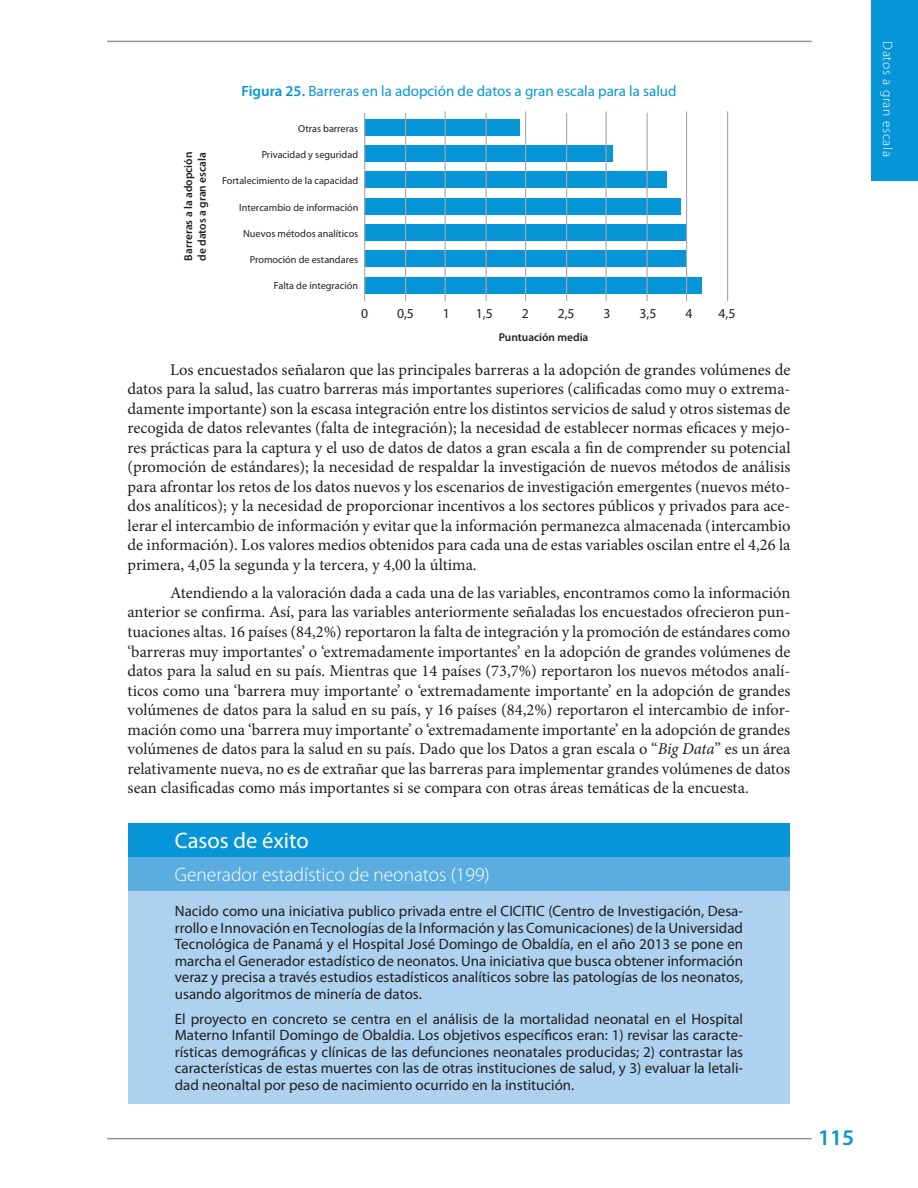
<style>
.page{position:relative;width:918px;height:1188px;background:#fff}
.page>*{position:absolute;margin:0;border:0;box-sizing:border-box;transform-origin:0 0}
.t1{font:22.5px "Myriad Pro";color:#fff}
.t2{font:600 22.5px "Myriad Pro";color:#0696d7}
.t3{font:300 19.5px "Myriad Pro";color:#fff}
.t4{font:16.5px/19.5px "Minion Pro";color:#231f20;text-align:justify}
.t5{font:15px/16.5px "Myriad Pro";color:#231f20;text-align:justify}
.t6{font:15px "Myriad Pro";color:#0696d7}
.t7{font:13.65px "Myriad Pro";color:#231f20}
.t8{font:300 13.5px "Myriad Pro";letter-spacing:.05em;color:#fff}
.t9{font:600 11.4px/13.6px "Myriad Pro";color:#231f20}
.t10{font:10.2px "Myriad Pro";color:#231f20}
.s1{font-weight:600}
.s2{font-style:italic}
</style>
<div class="page">
<hr style="left:107px;top:1138px;width:705px;height:1px;background:#939598">
<hr style="left:107px;top:41px;width:705px;height:1px;background:#939598">
<div style="left:364px;top:277px;width:338px;height:16px;background:#0696d7"></div>
<div style="left:364px;top:251px;width:323px;height:16px;background:#0696d7"></div>
<div style="left:364px;top:225px;width:322px;height:16px;background:#0696d7"></div>
<div style="left:364px;top:198px;width:316px;height:16px;background:#0696d7"></div>
<div style="left:364px;top:172px;width:303px;height:16px;background:#0696d7"></div>
<div style="left:364px;top:146px;width:249px;height:16px;background:#0696d7"></div>
<hr style="left:727px;top:111px;width:1px;height:190px;background:#a8a9ad">
<div style="left:364px;top:119px;width:156px;height:16px;background:#0696d7"></div>
<hr style="left:445px;top:111px;width:1px;height:190px;background:#a8a9ad">
<hr style="left:525px;top:111px;width:1px;height:190px;background:#a8a9ad">
<hr style="left:606px;top:111px;width:1px;height:190px;background:#a8a9ad">
<hr style="left:686px;top:111px;width:1px;height:190px;background:#a8a9ad">
<hr style="left:364px;top:113px;width:1px;height:189px;background:#a8a9ad">
<hr style="left:486px;top:113px;width:1px;height:188px;background:#a8a9ad">
<hr style="left:566px;top:113px;width:1px;height:188px;background:#a8a9ad">
<hr style="left:647px;top:113px;width:1px;height:188px;background:#a8a9ad">
<hr style="left:405px;top:113px;width:1px;height:188px;background:#a8a9ad">
<div style="left:128px;top:823px;width:662px;height:34px;background:#0696d7"></div>
<div style="left:128px;top:857px;width:662px;height:34px;background:#5bade0"></div>
<div style="left:128px;top:891px;width:662px;height:213px;background:#add1ee"></div>
<div style="left:871px;top:0;width:47px;height:180px;background:#0696d7"></div>
<p class="t9" style="left:181px;top:261px;width:110px;rotate:-90deg">Barreras a la adopción de datos a gran escala</p>
<p class="t6" style="left:241px;top:82px;width:437px"><span class="s1">Figura 25.</span> Barreras en la adopción de datos a gran escala para la salud</p>
<p class="t10" style="left:298px;top:122px;width:61px">Otras barreras</p>
<p class="t10" style="left:262px;top:149px;width:98px">Privacidad y seguridad</p>
<p class="t10" style="left:222px;top:175px;width:138px">Fortalecimiento de la capacidad</p>
<p class="t10" style="left:239px;top:201px;width:121px">Intercambio de información</p>
<p class="t10" style="left:243px;top:227px;width:117px">Nuevos métodos analíticos</p>
<p class="t10" style="left:250px;top:253px;width:110px">Promoción de estandares</p>
<p class="t10" style="left:274px;top:280px;width:86px">Falta de integración</p>
<p class="t7" style="left:361px;top:305px;width:9px">0</p>
<p class="t7" style="left:397px;top:305px;width:18px">0,5</p>
<p class="t7" style="left:443px;top:305px;width:9px">1</p>
<p class="t7" style="left:476px;top:305px;width:18px">1,5</p>
<p class="t7" style="left:522px;top:305px;width:9px">2</p>
<p class="t7" style="left:558px;top:305px;width:18px">2,5</p>
<p class="t7" style="left:604px;top:305px;width:9px">3</p>
<p class="t7" style="left:640px;top:305px;width:18px">3,5</p>
<p class="t7" style="left:685px;top:305px;width:9px">4</p>
<p class="t7" style="left:719px;top:305px;width:18px">4,5</p>
<p class="t9" style="left:499px;top:330px;width:91px">Puntuación media</p>
<p class="t4" style="left:128px;top:360px;width:664px;text-indent:43px">Los encuestados señalaron que las principales barreras a la adopción de grandes volúmenes de datos para la salud, las cuatro barreras más importantes superiores (calificadas como muy o extrema&shy;damente importante) son la escasa integración entre los distintos servicios de salud y otros sistemas de recogida de datos relevantes (falta de integración); la necesidad de establecer normas eficaces y mejo&shy;res prácticas para la captura y el uso de datos de datos a gran escala a fin de comprender su potencial (promoción de estándares); la necesidad de respaldar la investigación de nuevos métodos de análisis para afrontar los retos de los datos nuevos y los escenarios de investigación emergentes (nuevos méto&shy;dos analíticos); y la necesidad de proporcionar incentivos a los sectores públicos y privados para ace&shy;lerar el intercambio de información y evitar que la información permanezca almacenada (intercambio de información). Los valores medios obtenidos para cada una de estas variables oscilan entre el 4,26 la primera, 4,05 la segunda y la tercera, y 4,00 la última.</p>
<p class="t4" style="left:128px;top:583px;width:664px;text-indent:43px">Atendiendo a la valoración dada a cada una de las variables, encontramos como la información anterior se confirma. Así, para las variables anteriormente señaladas los encuestados ofrecieron pun&shy;tuaciones altas. 16 países (84,2%) reportaron la falta de integración y la promoción de estándares como ‘barreras muy importantes’ o ‘extremadamente importantes’ en la adopción de grandes volúmenes de datos para la salud en su país. Mientras que 14 países (73,7%) reportaron los nuevos métodos analí&shy;ticos como una ‘barrera muy importante’ o ‘extremadamente importante’ en la adopción de grandes volúmenes de datos para la salud en su país, y 16 países (84,2%) reportaron el intercambio de infor&shy;mación como una ‘barrera muy importante’ o ‘extremadamente importante’ en la adopción de grandes volúmenes de datos para la salud en su país. Dado que los Datos a gran escala o “<span class="s2">Big Data</span>” es un área relativamente nueva, no es de extrañar que las barreras para implementar grandes volúmenes de datos sean clasificadas como más importantes si se compara con otras áreas temáticas de la encuesta.</p>
<h1 class="t1" style="left:175px;top:827px;width:135px">Casos de éxito</h1>
<p class="t3" style="left:175px;top:863px;width:316px">Generador estadístico de neonatos (199)</p>
<p class="t5" style="left:175px;top:903px;width:570px">Nacido como una iniciativa publico privada entre el CICITIC (Centro de Investigación, Desa&shy;rrollo e Innovación en Tecnologías de la Información y las Comunicaciones) de la Universidad Tecnológica de Panamá y el Hospital José Domingo de Obaldía, en el año 2013 se pone en marcha el Generador estadístico de neonatos. Una iniciativa que busca obtener información veraz y precisa a través estudios estadísticos analíticos sobre las patologías de los neonatos, usando algoritmos de minería de datos.</p>
<p class="t5" style="left:175px;top:1010px;width:570px">El proyecto en concreto se centra en el análisis de la mortalidad neonatal en el Hospital Materno Infantil Domingo de Obaldia. Los objetivos específicos eran: 1) revisar las caracte&shy;rísticas demográficas y clínicas de las defunciones neonatales producidas; 2) contrastar las características de estas muertes con las de otras instituciones de salud, y 3) evaluar la letali&shy;dad neonaltal por peso de nacimiento ocurrido en la institución.</p>
<p class="t8" style="left:896px;top:41px;width:117px;rotate:90deg">Datos a gran escala</p>
<h1 class="t2" style="left:818px;top:1123px;width:38px">115</h1>
</div>
